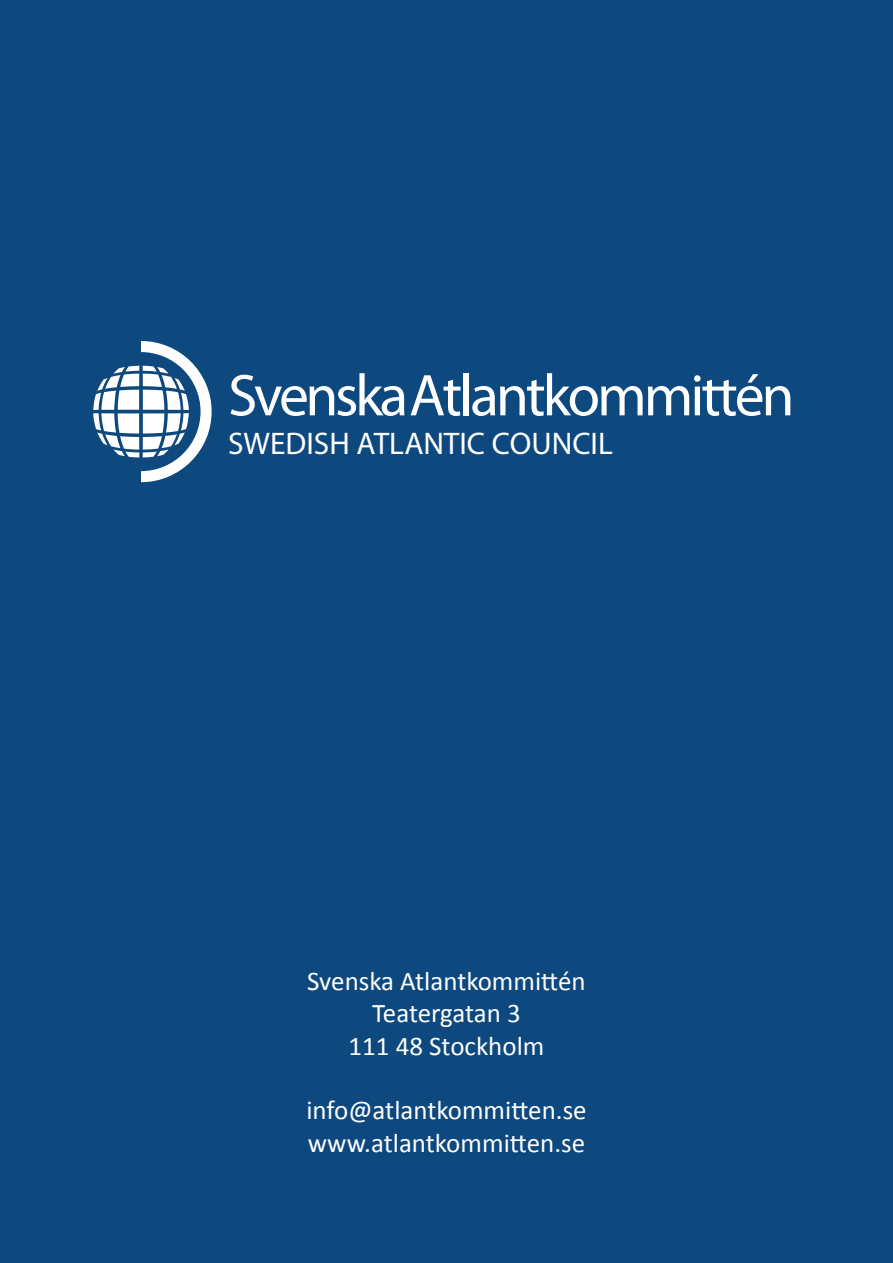
<style>
.page{position:relative;width:893px;height:1263px;background:#0d487f}
.page>*{position:absolute;margin:0;border:0;box-sizing:border-box;transform-origin:0 0}
.t1{font:700 59.4px "Roboto Condensed";letter-spacing:-.05em;color:#fff}
.t2{font:300 31.35px "Roboto Condensed";color:#fff}
.t3{font:27px/32.4px "Calibri";color:#fff;text-align:center}
.s1{font-weight:400}
</style>
<div class="page">
<svg style="left:93px;top:341px;width:119px;height:141px"></svg>
<h1 class="t1" style="left:228px;top:359px;width:568px"><span class="s1">Svenska</span>Atlantkommittén</h1>
<p class="t2" style="left:228px;top:424px;width:386px">SWEDISH ATLANTIC COUNCIL</p>
<p class="t3" style="left:307px;top:965px;width:280px">Svenska Atlantkommittén<br>Teatergatan 3<br>111 48 Stockholm</p>
<p class="t3" style="left:306px;top:1094px;width:282px;text-align:left">info@atlantkommitten.se www.atlantkommitten.se</p>
</div>
